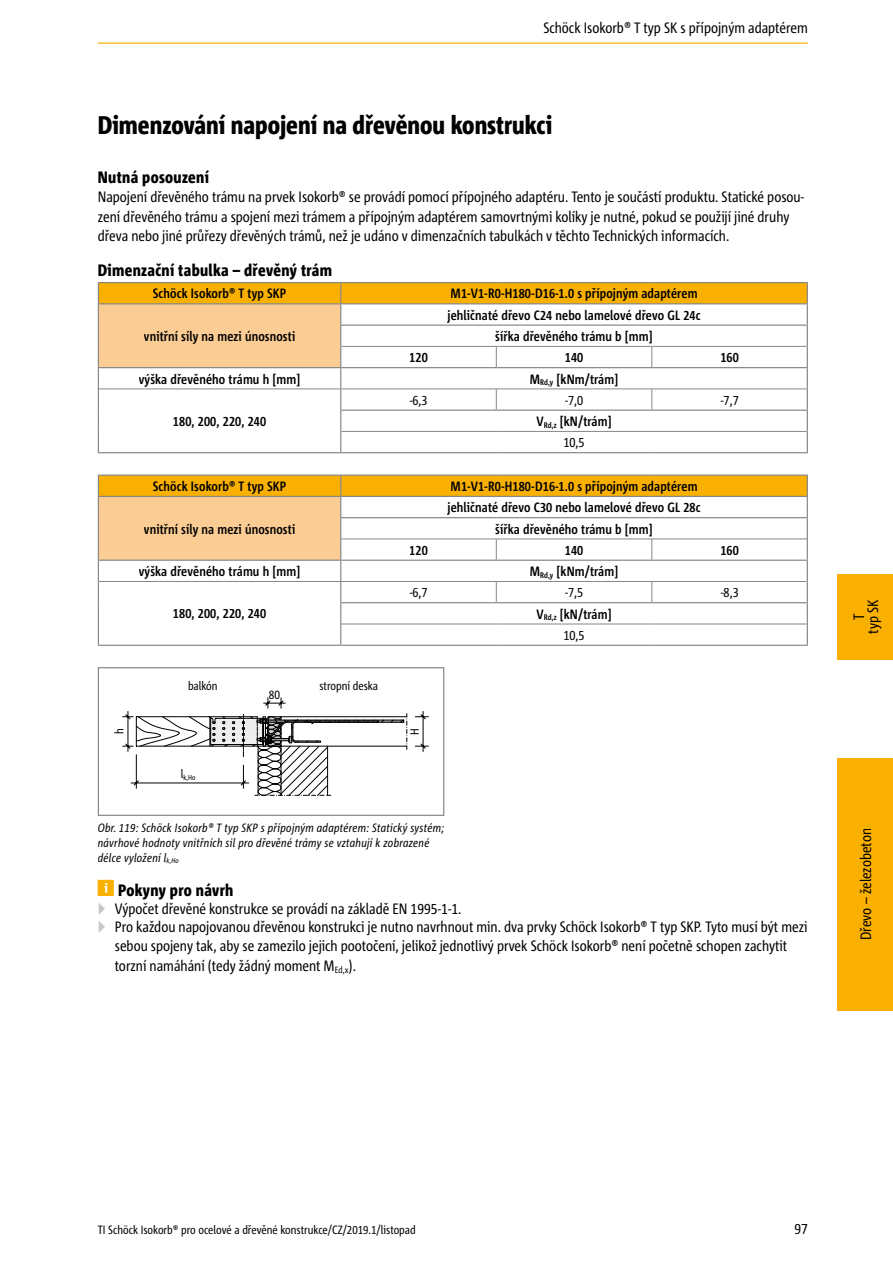
<style>
.page{position:relative;width:893px;height:1263px;background:#fff}
.page>*{position:absolute;margin:0;border:0;box-sizing:border-box;transform-origin:0 0}
.t1{font:800 condensed 25.5px "Corpid Schoeck";color:#000}
.t2{font:800 condensed 16.5px "Corpid Schoeck";letter-spacing:.02em;color:#000}
.t3{font:condensed 15px/19.5px "Corpid Schoeck";color:#000}
.t4{font:700 condensed 13.5px/21.5px "Corpid Schoeck";letter-spacing:.01em;color:#000;text-align:center}
.t5{font:condensed 13.5px "Corpid Schoeck";color:#000}
.t6{font:12.45px "Corpid Cd Schoeck";color:#000}
.t7{font:italic condensed 12px/15px "Corpid Schoeck";letter-spacing:.02em;color:#000}
.t8{font:condensed 12px "Corpid Schoeck";color:#000}
.t9{font:condensed 7.2px "Corpid Schoeck";color:#000}
.s1{font-weight:400}
.s2{color:#c6c6c6}
</style>
<div class="page">
<div style="left:838px;top:758px;width:55px;height:252px;background:#f9b000"></div>
<div style="left:838px;top:574px;width:55px;height:85px;background:#f9b000"></div>
<hr style="left:98px;top:43px;width:710px;height:1px;background:#f9b000">
<hr style="left:98px;top:452px;width:243px;height:1px;background:#878787">
<hr style="left:98px;top:282px;width:243px;height:1px;background:#878787">
<hr style="left:341px;top:282px;width:155px;height:1px;background:#878787">
<hr style="left:496px;top:282px;width:156px;height:1px;background:#878787">
<hr style="left:652px;top:282px;width:156px;height:1px;background:#878787">
<hr style="left:341px;top:452px;width:155px;height:1px;background:#878787">
<hr style="left:496px;top:452px;width:156px;height:1px;background:#878787">
<hr style="left:652px;top:452px;width:156px;height:1px;background:#878787">
<svg style="left:98px;top:283px;width:710px;height:169px"></svg>
<hr style="left:341px;top:431px;width:155px;height:1px;background:#878787">
<hr style="left:496px;top:431px;width:156px;height:1px;background:#878787">
<hr style="left:652px;top:431px;width:155px;height:1px;background:#878787">
<div style="left:153px;top:288px;width:133px;height:13px;background:#f9b000"></div>
<div style="left:451px;top:288px;width:246px;height:13px;background:#f9b000"></div>
<div style="left:144px;top:331px;width:151px;height:13px;background:#fbcc93"></div>
<hr style="left:98px;top:645px;width:243px;height:1px;background:#878787">
<hr style="left:341px;top:645px;width:155px;height:1px;background:#878787">
<hr style="left:496px;top:645px;width:156px;height:1px;background:#878787">
<hr style="left:652px;top:645px;width:156px;height:1px;background:#878787">
<svg style="left:98px;top:475px;width:710px;height:170px"></svg>
<hr style="left:341px;top:624px;width:155px;height:1px;background:#878787">
<hr style="left:496px;top:624px;width:156px;height:1px;background:#878787">
<hr style="left:652px;top:624px;width:155px;height:1px;background:#878787">
<div style="left:153px;top:481px;width:133px;height:13px;background:#f9b000"></div>
<div style="left:451px;top:481px;width:246px;height:13px;background:#f9b000"></div>
<div style="left:144px;top:523px;width:151px;height:13px;background:#fbcc93"></div>
<svg style="left:415px;top:711px;width:14px;height:41px"></svg>
<svg style="left:122px;top:697px;width:286px;height:99px"></svg>
<div style="left:98px;top:667px;width:346px;height:149px;border:1px solid #878787"></div>
<p class="t3" style="left:543px;top:18px;width:266px">Schöck Isokorb® T typ SK s přípojným adaptérem</p>
<h1 class="t1" style="left:98px;top:109px;width:456px">Dimenzování napojení na dřevěnou konstrukci</h1>
<p class="t2" style="left:98px;top:167px;width:113px">Nutná posouzení</p>
<p class="t3" style="left:98px;top:187px;width:708px">Napojení dřevěného trámu na prvek Isokorb® se provádí pomocí přípojného adaptéru. Tento je součástí produktu. Statické posou&shy;zení dřevěného trámu a spojení mezi trámem a přípojným adaptérem samovrtnými kolíky je nutné, pokud se použijí jiné druhy dřeva nebo jiné průřezy dřevěných trámů, než je udáno v dimenzačních tabulkách v těchto Technických informacích.</p>
<p class="t2" style="left:98px;top:259px;width:236px">Dimenzační tabulka – dřevěný trám</p>
<p class="t4" style="left:153px;top:283px;width:135px">Schöck Isokorb® T typ SKP</p>
<p class="t4" style="left:451px;top:283px;width:248px">M1-V1-R0-H180-D16-1.0 s přípojným adaptérem</p>
<p class="t4" style="left:144px;top:325px;width:153px">vnitřní síly na mezi únosnosti</p>
<p class="t4" style="left:448px;top:304px;width:255px">jehličnaté dřevo C24 nebo lamelové dřevo GL 24c šířka dřevěného trámu b [mm]</p>
<p class="t4" style="left:409px;top:346px;width:20px">120</p>
<p class="t4" style="left:565px;top:346px;width:20px">140</p>
<p class="t4" style="left:720px;top:346px;width:20px">160</p>
<p class="t4" style="left:139px;top:368px;width:163px">výška dřevěného trámu h [mm]</p>
<p class="t4" style="left:530px;top:368px;width:90px">M<sub>Rd,y</sub> [kNm/trám]</p>
<p class="t4" style="left:173px;top:410px;width:95px">180, 200, 220, 240</p>
<p class="t5" style="left:409px;top:391px;width:20px">-6,3</p>
<p class="t5" style="left:565px;top:391px;width:20px">-7,0</p>
<p class="t5" style="left:720px;top:391px;width:20px">-7,7</p>
<p class="t4" style="left:536px;top:411px;width:77px;line-height:21px">V<sub>Rd,z</sub> [kN/trám]<br><span class="s1">10,5</span></p>
<p class="t4" style="left:153px;top:475px;width:135px">Schöck Isokorb® T typ SKP</p>
<p class="t4" style="left:451px;top:475px;width:248px">M1-V1-R0-H180-D16-1.0 s přípojným adaptérem</p>
<p class="t4" style="left:144px;top:518px;width:153px">vnitřní síly na mezi únosnosti</p>
<p class="t4" style="left:448px;top:497px;width:255px">jehličnaté dřevo C30 nebo lamelové dřevo GL 28c šířka dřevěného trámu b [mm]</p>
<p class="t4" style="left:409px;top:539px;width:20px">120</p>
<p class="t4" style="left:565px;top:539px;width:20px">140</p>
<p class="t4" style="left:720px;top:539px;width:20px">160</p>
<p class="t4" style="left:139px;top:560px;width:163px">výška dřevěného trámu h [mm]</p>
<p class="t4" style="left:530px;top:561px;width:90px">M<sub>Rd,y</sub> [kNm/trám]</p>
<p class="t4" style="left:173px;top:603px;width:95px">180, 200, 220, 240</p>
<p class="t5" style="left:409px;top:584px;width:20px">-6,7</p>
<p class="t5" style="left:565px;top:584px;width:20px">-7,5</p>
<p class="t5" style="left:720px;top:584px;width:20px">-8,3</p>
<p class="t4" style="left:536px;top:603px;width:77px;line-height:21px">V<sub>Rd,z</sub> [kN/trám]<br><span class="s1">10,5</span></p>
<p class="t8" style="left:188px;top:679px;width:31px">balkón</p>
<p class="t6" style="left:269px;top:686px;width:13px">80</p>
<p class="t8" style="left:319px;top:679px;width:60px">stropní deska</p>
<p class="t8" style="left:112px;top:734px;width:7px;rotate:-90deg">h</p>
<p class="t8" style="left:407px;top:735px;width:8px;rotate:-90deg">H</p>
<p class="t9" style="left:181px;top:772px;width:16px"><sup>l</sup>k,Ho</p>
<p class="t7" style="left:98px;top:820px;width:348px">Obr. 119: Schöck Isokorb® T typ SKP s přípojným adaptérem: Statický systém; návrhové hodnoty vnitřních sil pro dřevěné trámy se vztahují k zobrazené délce vyložení l<sub>k,Ho</sub></p>
<p class="t2" style="left:118px;top:879px;width:117px">Pokyny pro návrh</p>
<p class="t3" style="left:98px;top:899px;width:711px;line-height:18.1px"><span class="s2">▶</span> Výpočet dřevěné konstrukce se provádí na základě EN 1995-1-1.<br><span class="s2">▶</span> Pro každou napojovanou dřevěnou konstrukci je nutno navrhnout min. dva prvky Schöck Isokorb® T typ SKP. Tyto musí být mezi</p>
<p class="t3" style="left:115px;top:936px;width:674px">sebou spojeny tak, aby se zamezilo jejich pootočení, jelikož jednotlivý prvek Schöck Isokorb® není početně schopen zachytit torzní namáhání (tedy žádný moment M<sub>Ed,x</sub>).</p>
<p class="t3" style="left:852px;top:634px;width:36px;line-height:14.1px;text-align:center;rotate:-90deg">T<br>typ SK</p>
<p class="t3" style="left:856px;top:940px;width:113px;rotate:-90deg">Dřevo – železobeton</p>
<p class="t8" style="left:98px;top:1222px;width:319px">TI Schöck Isokorb® pro ocelové a dřevěné konstrukce/CZ/2019.1/listopad</p>
<p class="t3" style="left:794px;top:1219px;width:15px">97</p>
</div>
